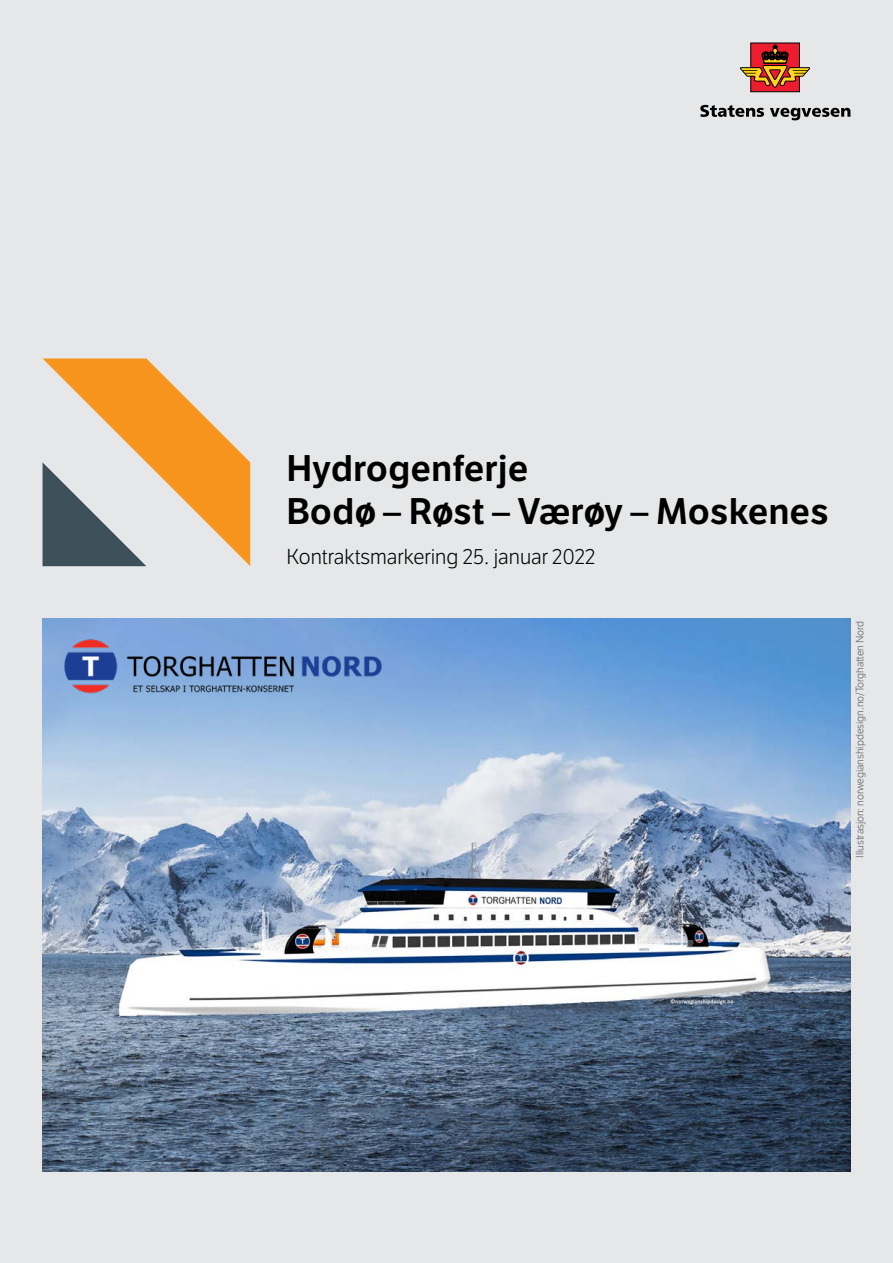
<style>
.page{position:relative;width:893px;height:1263px;background:#e6e7e8}
.page>*{position:absolute;margin:0;border:0;box-sizing:border-box;transform-origin:0 0}
.Forside{font:600 36px "LFT Etica";color:#000}
.Forside_subheading{font:300 21px "LFT Etica";color:#000}
.t1{font:300 10.5px "LFT Etica";color:#58595b}
</style>
<div class="page">
<svg style="left:43px;top:358px;width:207px;height:208px"></svg>
<svg style="left:700px;top:105px;width:64px;height:12px"></svg>
<svg style="left:770px;top:108px;width:80px;height:12px"></svg>
<div style="left:750px;top:43px;width:50px;height:49px;background:#ed1c2e;border:1px solid #000"></div>
<svg style="left:740px;top:44px;width:70px;height:45px"></svg>
<img style="left:43px;top:619px;width:807px;height:552px">
<img style="left:64px;top:639px;width:317px;height:54px">
<h1 class="Forside" style="left:286px;top:447px;width:243px">Hydrogenferje</h1>
<h1 class="Forside" style="left:286px;top:490px;width:544px">Bodø – Røst – Værøy – Moskenes</h1>
<h2 class="Forside_subheading" style="left:286px;top:545px;width:311px">Kontraktsmarkering 25. januar 2022</h2>
<p class="t1" style="left:854px;top:858px;width:238px;rotate:-90deg">Illustrasjon: norwegianshipdesign.no/Torghatten Nord</p>
</div>
